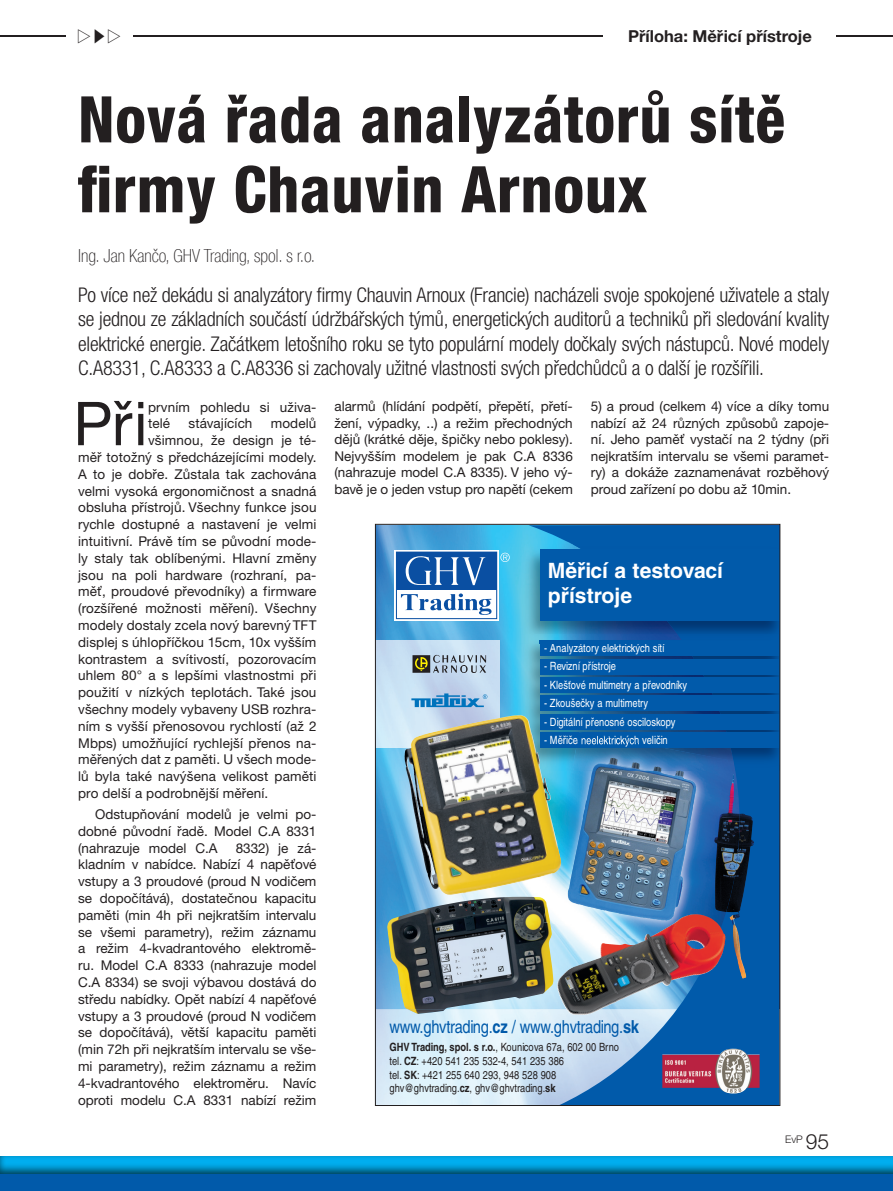
<style>
.page{position:relative;width:893px;height:1191px;background:#fff}
.page>*{position:absolute;margin:0;border:0;box-sizing:border-box;transform-origin:0 0}
.t1{font:800 condensed 64.35px/69.9px "Helvetica Neue LT Com";letter-spacing:.015em;color:#231f20;scale:.95 1}
.t2{font:60.6px "Helvetica Neue CE";color:#231f20}
.t3{font:700 21.15px/25.3px "Helvetica CE";color:#fff}
.t4{font:300 condensed 20.25px/24.3px "Helvetica Neue LT Pro";letter-spacing:-.01em;color:#231f20;text-align:justify}
.t5{font:100 condensed 18px "Helvetica Neue LT Com";color:#231f20}
.t6{font:17.85px "Helvetica CE";letter-spacing:-.015em;color:#015aaa;scale:.82 1}
.t7{font:700 16.5px "Helvetica Neue CE";color:#231f20}
.t8{font:200 15px "Koz Go Pr 6 N";color:#231f20}
.t9{font:13.5px/16.8px "Helvetica Neue CE";letter-spacing:.01em;color:#231f20;text-align:justify}
.t10{font:13.05px "Arial";color:#000}
.t11{font:11.4px "Helvetica CE";color:#fff;scale:.82 1}
.t12{font:11.4px/13.6px "Helvetica CE";color:#231f20;scale:.82 1}
.t13{font:300 10.5px "Helvetica Neue CE";color:#231f20}
.s1{font-weight:700}
.s2{font-size:21px}
</style>
<div class="page">
<hr style="left:133px;top:35px;width:470px;height:1px;background:#231f20">
<hr style="left:837px;top:35px;width:56px;height:1px;background:#231f20">
<hr style="left:0;top:35px;width:66px;height:1px;background:#231f20">
<div style="left:0;top:1174px;width:893px;height:17px;background:#015aaa"></div>
<div style="left:0;top:1154px;width:893px;height:21px;background:#231f20;opacity:.75"></div>
<img style="left:377px;top:526px;width:152px;height:483px">
<svg style="left:529px;top:526px;width:249px;height:577px;background:#3d82c0"></svg>
<img style="left:726px;top:774px;width:13px;height:39px">
<img style="left:726px;top:813px;width:28px;height:165px">
<svg style="left:394px;top:550px;width:105px;height:70px"></svg>
<div style="left:396px;top:552px;width:101px;height:66px;background:#fff"></div>
<div style="left:396px;top:551px;width:101px;height:68px;border:1px solid #0a4fa2"></div>
<div style="left:396px;top:552px;width:101px;height:37px;background:#0a4fa2"></div>
<svg style="left:406px;top:556px;width:80px;height:29px"></svg>
<svg style="left:401px;top:593px;width:90px;height:22px"></svg>
<svg style="left:500px;top:553px;width:10px;height:9px"></svg>
<img style="left:521px;top:643px;width:161px;height:128px">
<img style="left:682px;top:655px;width:96px;height:116px">
<div style="left:540px;top:640px;width:239px;height:15px;background:#015aaa"></div>
<div style="left:540px;top:659px;width:239px;height:15px;background:#015aaa"></div>
<div style="left:540px;top:677px;width:239px;height:15px;background:#015aaa"></div>
<div style="left:540px;top:696px;width:239px;height:15px;background:#015aaa"></div>
<div style="left:540px;top:714px;width:239px;height:15px;background:#015aaa"></div>
<div style="left:540px;top:732px;width:239px;height:16px;background:#015aaa"></div>
<img style="left:521px;top:544px;width:51px;height:90px">
<img style="left:572px;top:544px;width:206px;height:90px">
<img style="left:521px;top:634px;width:156px;height:9px">
<img style="left:677px;top:634px;width:101px;height:6px">
<img style="left:540px;top:640px;width:137px;height:3px">
<div style="left:540px;top:550px;width:239px;height:71px;background:#015aaa"></div>
<img style="left:377px;top:640px;width:122px;height:108px">
<svg style="left:412px;top:655px;width:74px;height:18px"></svg>
<svg style="left:411px;top:693px;width:76px;height:14px"></svg>
<img style="left:404px;top:715px;width:157px;height:180px">
<img style="left:387px;top:896px;width:166px;height:113px">
<img style="left:407px;top:1009px;width:38px;height:5px">
<img style="left:547px;top:771px;width:179px;height:179px">
<img style="left:572px;top:748px;width:156px;height:23px">
<img style="left:577px;top:736px;width:62px;height:10px">
<img style="left:552px;top:846px;width:9px;height:27px">
<img style="left:543px;top:904px;width:7px;height:19px">
<img style="left:568px;top:771px;width:128px;height:143px">
<svg style="left:653px;top:766px;width:9px;height:5px"></svg>
<img style="left:593px;top:757px;width:56px;height:14px">
<img style="left:662px;top:1048px;width:98px;height:46px">
<img style="left:557px;top:914px;width:169px;height:101px">
<p class="t8" style="left:76px;top:28px;width:46px">▷▶▷</p>
<p class="t7" style="left:628px;top:25px;width:185px">Příloha: Měřicí přístroje</p>
<h1 class="t1" style="left:78px;top:83px;width:745px">Nová řada analyzátorů sítě firmy Chauvin Arnoux</h1>
<h3 class="t5" style="left:78px;top:245px;width:238px">Ing. Jan Kančo, GHV Trading, spol. s r.o.</h3>
<p class="t4" style="left:78px;top:282px;width:753px">Po více než dekádu si analyzátory firmy Chauvin Arnoux (Francie) nacházeli svoje spokojené uživatele a staly se jednou ze základních součástí údržbářských týmů, energetických auditorů a techniků při sledování kvality elektrické energie. Začátkem letošního roku se tyto populární modely dočkaly svých nástupců. Nové modely C.A8331, C.A8333 a C.A8336 si zachovaly užitné vlastnosti svých předchůdců a o další je rozšířili.</p>
<h2 class="t2" style="left:73px;top:387px;width:76px">Při</h2>
<p class="t9" style="left:148px;top:398px;width:170px">prvním pohledu si uživa&shy;telé</p>
<p class="t9" style="left:189px;top:415px;width:65px">stávajících</p>
<p class="t9" style="left:271px;top:415px;width:47px">modelů</p>
<p class="t9" style="left:148px;top:432px;width:170px">všimnou, že design je té-</p>
<p class="t9" style="left:78px;top:449px;width:240px">měř totožný s předcházejícími modely.</p>
<p class="t9" style="left:78px;top:466px;width:240px">A to je dobře. Zůstala tak zachována</p>
<p class="t9" style="left:78px;top:482px;width:240px">velmi vysoká ergonomičnost a snadná</p>
<p class="t9" style="left:78px;top:499px;width:240px">obsluha přístrojů. Všechny funkce jsou</p>
<p class="t9" style="left:78px;top:516px;width:240px">rychle dostupné a nastavení je velmi</p>
<p class="t9" style="left:78px;top:533px;width:240px">intuitivní. Právě tím se původní mode-</p>
<p class="t9" style="left:78px;top:550px;width:240px">ly staly tak oblíbenými. Hlavní změny</p>
<p class="t9" style="left:78px;top:566px;width:240px">jsou na poli hardware (rozhraní, pa-</p>
<p class="t9" style="left:78px;top:583px;width:240px">měť, proudové převodníky) a firmware</p>
<p class="t9" style="left:78px;top:600px;width:240px">(rozšířené možnosti měření). Všechny</p>
<p class="t9" style="left:78px;top:617px;width:240px">modely dostaly zcela nový barevný TFT</p>
<p class="t9" style="left:78px;top:633px;width:240px">displej s úhlopříčkou 15cm, 10x vyšším</p>
<p class="t9" style="left:78px;top:650px;width:240px">kontrastem a svítivostí, pozorovacím</p>
<p class="t9" style="left:78px;top:667px;width:240px">uhlem 80° a s lepšími vlastnostmi při</p>
<p class="t9" style="left:78px;top:684px;width:240px">použití v nízkých teplotách. Také jsou</p>
<p class="t9" style="left:78px;top:701px;width:240px">všechny modely vybaveny USB rozhra-</p>
<p class="t9" style="left:78px;top:717px;width:240px">ním s vyšší přenosovou rychlostí (až 2</p>
<p class="t9" style="left:78px;top:734px;width:240px">Mbps) umožňující rychlejší přenos na-</p>
<p class="t9" style="left:78px;top:751px;width:240px">měřených dat z paměti. U všech mode-</p>
<p class="t9" style="left:78px;top:768px;width:240px">lů byla také navýšena velikost paměti</p>
<p class="t9" style="left:78px;top:785px;width:192px">pro delší a podrobnější měření.</p>
<p class="t9" style="left:78px;top:806px;width:240px;text-indent:17px">Odstupňování modelů je velmi po&shy;dobné původní řadě. Model C.A 8331 (nahrazuje model C.A</p>
<p class="t9" style="left:78px;top:839px;width:240px;text-indent:158px">8332) je zá&shy;kladním v nabídce. Nabízí 4 napěťové vstupy a 3 proudové (proud N vodičem se dopočítává), dostatečnou kapacitu paměti (min 4h při nejkratším intervalu se všemi parametry), režim záznamu a režim 4-kvadrantového elektromě&shy;ru. Model C.A 8333 (nahrazuje model C.A 8334) se svoji výbavou dostává do středu nabídky. Opět nabízí 4 napěťové vstupy a 3 proudové (proud N vodičem se dopočítává), větší kapacitu paměti (min 72h při nejkratším intervalu se vše&shy;mi parametry), režim záznamu a režim 4-kvadrantového elektroměru. Navíc oproti modelu C.A 8331 nabízí režim</p>
<p class="t9" style="left:334px;top:398px;width:240px">alarmů (hlídání podpětí, přepětí, přetí&shy;žení, výpadky, ..) a režim přechodných dějů (krátké děje, špičky nebo poklesy).<br>Nejvyšším modelem je pak C.A 8336 (nahrazuje model C.A 8335). V jeho vý&shy;bavě je o jeden vstup pro napětí (cekem</p>
<p class="t9" style="left:591px;top:398px;width:240px">5) a proud (celkem 4) více a díky tomu nabízí až 24 různých způsobů zapoje&shy;ní. Jeho paměť vystačí na 2 týdny (při nejkratším intervalu se všemi paramet&shy;ry) a dokáže zaznamenávat rozběhový proud zařízení po dobu až 10min.</p>
<p class="t10" style="left:379px;top:468px;width:304px">ghv_inzerce_88x126_2011 5.2.2014 14:25 Page 1</p>
<h3 class="t3" style="left:548px;top:558px;width:176px">Měřicí a testovací přístroje</h3>
<p class="t11" style="left:544px;top:641px;width:149px">- Analyzátory elektrických sítí</p>
<p class="t11" style="left:544px;top:660px;width:89px">- Revizní přístroje</p>
<p class="t11" style="left:544px;top:678px;width:176px">- Klešťové multimetry a převodníky</p>
<p class="t11" style="left:544px;top:697px;width:129px">- Zkoušečky a multimetry</p>
<p class="t11" style="left:544px;top:715px;width:162px">- Digitální přenosné osciloskopy</p>
<p class="t11" style="left:544px;top:733px;width:152px">- Měřiče neelektrických veličin</p>
<h3 class="t6" style="left:389px;top:1016px;width:306px">www.ghvtrading.<span class="s1">cz</span> / www.ghvtrading.<span class="s1">sk</span></h3>
<p class="t12" style="left:389px;top:1040px;width:281px"><span class="s1">GHV Trading, spol. s r.o.</span>, Kounicova 67a, 602 00 Brno tel. <span class="s1">CZ</span>: +420 541 235 532-4, 541 235 386<br>tel. <span class="s1">SK</span>: +421 255 640 293, 948 528 908 ghv@ghvtrading.<span class="s1">cz</span>, ghv@ghvtrading.<span class="s1">sk</span></p>
<p class="t13" style="left:785px;top:1132px;width:45px">EvP <span class="s2">95</span></p>
</div>
